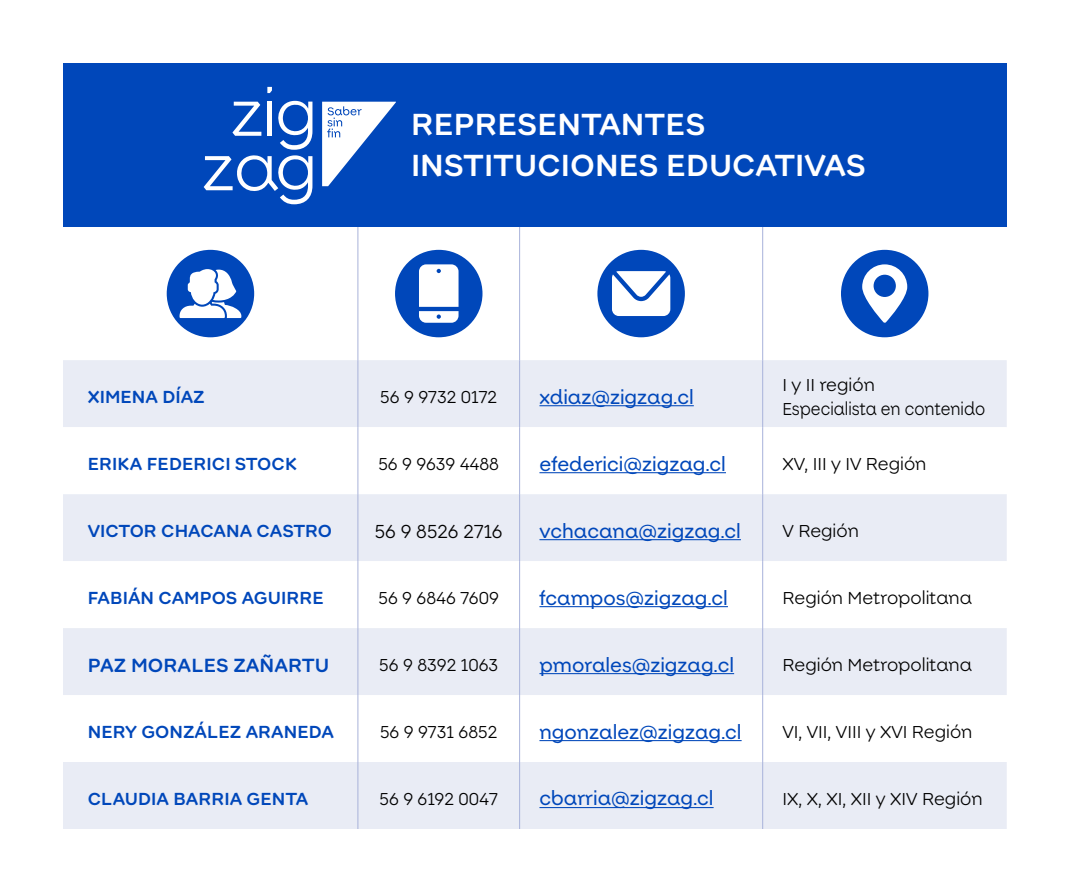
<style>
.page{position:relative;width:1071px;height:893px;background:#fff}
.page>*{position:absolute;margin:0;border:0;box-sizing:border-box;transform-origin:0 0}
.t1{font:600 33.6px/40.2px "F37 Attila";color:#fff}
.t2{font:500 21px "F37 Attila";color:#0047ba}
.t3{font:600 21px "F37 Attila";color:#0047ba}
.t4{font:21px "F37 Attila";color:#000}
.t5{font:19.25px/24.5px "F37 Attila";color:#000}
.t6{font:600 19.25px "F37 Attila";color:#0047ba}
</style>
<div class="page">
<div style="left:63px;top:63px;width:944px;height:164px;background:#0047ba"></div>
<div style="left:63px;top:360px;width:944px;height:469px;background:#e9ecf5"></div>
<svg style="left:63px;top:427px;width:944px;height:67px"></svg>
<svg style="left:63px;top:561px;width:944px;height:201px"></svg>
<hr style="left:357px;top:227px;width:1px;height:133px;background:#a8b2da">
<hr style="left:519px;top:227px;width:1px;height:133px;background:#a8b2da">
<hr style="left:762px;top:227px;width:1px;height:133px;background:#a8b2da">
<hr style="left:357px;top:360px;width:1px;height:67px;background:#a8b2da">
<hr style="left:519px;top:360px;width:1px;height:67px;background:#a8b2da">
<hr style="left:762px;top:360px;width:1px;height:67px;background:#a8b2da">
<hr style="left:357px;top:427px;width:1px;height:67px;background:#a8b2da">
<hr style="left:519px;top:427px;width:1px;height:67px;background:#a8b2da">
<hr style="left:762px;top:427px;width:1px;height:67px;background:#a8b2da">
<hr style="left:357px;top:494px;width:1px;height:67px;background:#a8b2da">
<hr style="left:519px;top:494px;width:1px;height:67px;background:#a8b2da">
<hr style="left:762px;top:494px;width:1px;height:67px;background:#a8b2da">
<hr style="left:357px;top:561px;width:1px;height:67px;background:#a8b2da">
<hr style="left:519px;top:561px;width:1px;height:67px;background:#a8b2da">
<hr style="left:762px;top:561px;width:1px;height:67px;background:#a8b2da">
<hr style="left:357px;top:628px;width:1px;height:67px;background:#a8b2da">
<hr style="left:519px;top:628px;width:1px;height:67px;background:#a8b2da">
<hr style="left:762px;top:628px;width:1px;height:67px;background:#a8b2da">
<hr style="left:357px;top:695px;width:1px;height:67px;background:#a8b2da">
<hr style="left:519px;top:695px;width:1px;height:67px;background:#a8b2da">
<hr style="left:762px;top:695px;width:1px;height:67px;background:#a8b2da">
<hr style="left:357px;top:762px;width:1px;height:67px;background:#a8b2da">
<hr style="left:519px;top:762px;width:1px;height:67px;background:#a8b2da">
<hr style="left:762px;top:762px;width:1px;height:67px;background:#a8b2da">
<div style="left:167px;top:250px;width:87px;height:87px;background:#0047ba;border-radius:50%"></div>
<svg style="left:180px;top:269px;width:61px;height:49px"></svg>
<div style="left:395px;top:250px;width:88px;height:87px;background:#0047ba;border-radius:50%"></div>
<svg style="left:419px;top:264px;width:40px;height:59px;background:#dfe8f6"></svg>
<div style="left:597px;top:250px;width:88px;height:87px;background:#0047ba;border-radius:50%"></div>
<svg style="left:612px;top:271px;width:58px;height:45px;background:#dae4f5"></svg>
<div style="left:841px;top:250px;width:87px;height:87px;background:#0047ba;border-radius:50%"></div>
<svg style="left:862px;top:264px;width:45px;height:59px"></svg>
<hr style="left:539px;top:405px;width:155px;height:1px;background:#0047ba">
<hr style="left:539px;top:472px;width:187px;height:1px;background:#0047ba">
<hr style="left:539px;top:539px;width:202px;height:1px;background:#0047ba">
<hr style="left:539px;top:606px;width:189px;height:1px;background:#0047ba">
<hr style="left:539px;top:673px;width:195px;height:1px;background:#0047ba">
<hr style="left:539px;top:740px;width:203px;height:1px;background:#0047ba">
<hr style="left:539px;top:807px;width:175px;height:1px;background:#0047ba">
<svg style="left:204px;top:101px;width:108px;height:103px"></svg>
<svg style="left:322px;top:102px;width:74px;height:84px"></svg>
<svg style="left:267px;top:87px;width:5px;height:6px"></svg>
<h1 class="t1" style="left:411px;top:105px;width:456px">REPRESENTANTES<br>INSTITUCIONES EDUCATIVAS</h1>
<p class="t6" style="left:88px;top:386px;width:118px">XIMENA DÍAZ</p>
<p class="t5" style="left:380px;top:385px;width:118px">56 9 9732 0172</p>
<p class="t2" style="left:539px;top:386px;width:156px">xdiaz@zigzag.cl</p>
<p class="t5" style="left:783px;top:373px;width:204px">I y II región<br>Especialista en contenido</p>
<p class="t6" style="left:88px;top:453px;width:211px">ERIKA FEDERICI STOCK</p>
<p class="t5" style="left:378px;top:452px;width:122px">56 9 9639 4488</p>
<p class="t2" style="left:539px;top:453px;width:188px">efederici@zigzag.cl</p>
<p class="t5" style="left:783px;top:452px;width:145px">XV, III y IV Región</p>
<p class="t6" style="left:88px;top:520px;width:246px">VICTOR CHACANA CASTRO</p>
<p class="t4" style="left:375px;top:520px;width:129px">56 9 8526 2716</p>
<p class="t2" style="left:539px;top:520px;width:203px">vchacana@zigzag.cl</p>
<p class="t5" style="left:783px;top:519px;width:78px">V Región</p>
<p class="t6" style="left:88px;top:587px;width:238px">FABIÁN CAMPOS AGUIRRE</p>
<p class="t5" style="left:379px;top:586px;width:122px">56 9 6846 7609</p>
<p class="t2" style="left:539px;top:587px;width:190px">fcampos@zigzag.cl</p>
<p class="t5" style="left:783px;top:586px;width:191px">Región Metropolitana</p>
<p class="t3" style="left:88px;top:653px;width:243px">PAZ MORALES ZAÑARTU</p>
<p class="t5" style="left:379px;top:653px;width:120px">56 9 8392 1063</p>
<p class="t2" style="left:539px;top:654px;width:196px">pmorales@zigzag.cl</p>
<p class="t5" style="left:783px;top:653px;width:191px">Región Metropolitana</p>
<p class="t6" style="left:88px;top:721px;width:248px">NERY GONZÁLEZ ARANEDA</p>
<p class="t5" style="left:380px;top:720px;width:119px">56 9 9731 6852</p>
<p class="t2" style="left:539px;top:721px;width:204px">ngonzalez@zigzag.cl</p>
<p class="t5" style="left:783px;top:720px;width:191px">VI, VII, VIII y XVI Región</p>
<p class="t6" style="left:88px;top:788px;width:222px">CLAUDIA BARRIA GENTA</p>
<p class="t5" style="left:380px;top:787px;width:120px">56 9 6192 0047</p>
<p class="t2" style="left:539px;top:788px;width:176px">cbarria@zigzag.cl</p>
<p class="t5" style="left:783px;top:787px;width:202px">IX, X, XI, XII y XIV Región</p>
</div>
